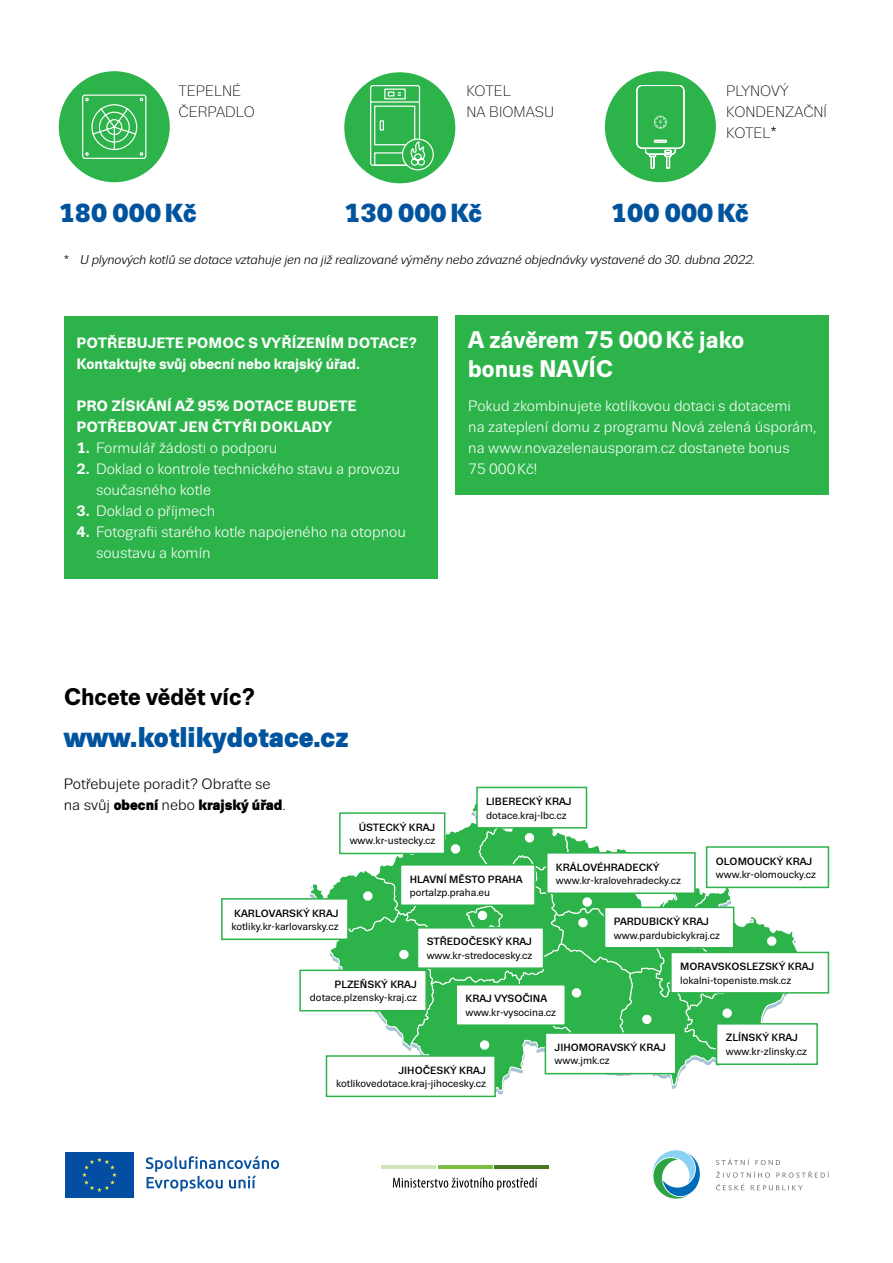
<style>
.page{position:relative;width:893px;height:1263px;background:#fff}
.page>*{position:absolute;margin:0;border:0;box-sizing:border-box;transform-origin:0 0}
.t1{font:900 28.5px "Trivia Sans";color:#00549e}
.t2{font:900 26.1px "Trivia Sans";color:#00549e}
.t3{font:700 24px/28.5px "Trivia Sans";color:#fff}
.t4{font:700 24px "Trivia Sans";color:#000}
.t5{font:15px/21px "Trivia Sans";color:#fff}
.t6{font:700 15px/21px "Trivia Sans";color:#fff}
.t7{font:15px/21px "Trivia Sans";color:#000}
.titl{font:300 15px/21px "Trivia Sans";color:#000}
.t8{font:italic 12.75px "Trivia Sans";letter-spacing:-.01em;color:#000}
.t9{font:10.5px "Trivia Sans";color:#000}
.t10{font:500 10.5px "Trivia Sans";color:#000}
.s1{font-weight:400}
.s2{font-style:normal}
.s3{font-weight:700}
.s4{font-weight:900}
</style>
<div class="page">
<div style="left:64px;top:316px;width:373px;height:263px;background:#2cb34a"></div>
<div style="left:455px;top:316px;width:374px;height:179px;background:#2cb34a"></div>
<svg style="left:652px;top:1150px;width:48px;height:48px"></svg>
<svg style="left:716px;top:1158px;width:33px;height:7px"></svg>
<svg style="left:755px;top:1160px;width:25px;height:5px"></svg>
<svg style="left:716px;top:1171px;width:54px;height:7px"></svg>
<svg style="left:776px;top:1171px;width:53px;height:7px"></svg>
<svg style="left:716px;top:1184px;width:28px;height:6px"></svg>
<svg style="left:751px;top:1185px;width:52px;height:5px"></svg>
<hr style="left:494px;top:1165px;width:55px;height:4px;background:#467a27">
<hr style="left:381px;top:1165px;width:55px;height:4px;background:#cfe5b7">
<hr style="left:438px;top:1165px;width:55px;height:4px;background:#7ac143">
<svg style="left:393px;top:1177px;width:145px;height:13px"></svg>
<svg style="left:309px;top:803px;width:508px;height:294px"></svg>
<div style="left:480px;top:1040px;width:9px;height:10px;border:5px solid #fff;border-radius:50%"></div>
<div style="left:326px;top:1056px;width:169px;height:40px;background:#fff"></div>
<div style="left:326px;top:1055px;width:170px;height:42px;border:2px solid #2cb34a"></div>
<div style="left:300px;top:970px;width:126px;height:41px;background:#fff"></div>
<div style="left:299px;top:969px;width:128px;height:42px;border:2px solid #2cb34a"></div>
<div style="left:222px;top:899px;width:126px;height:40px;background:#fff"></div>
<div style="left:221px;top:898px;width:128px;height:42px;border:2px solid #2cb34a"></div>
<div style="left:340px;top:813px;width:105px;height:40px;background:#fff"></div>
<div style="left:339px;top:812px;width:106px;height:42px;border:2px solid #2cb34a"></div>
<div style="left:547px;top:853px;width:148px;height:40px;background:#fff"></div>
<div style="left:546px;top:852px;width:150px;height:42px;border:2px solid #2cb34a"></div>
<div style="left:671px;top:952px;width:157px;height:41px;background:#fff"></div>
<div style="left:670px;top:952px;width:159px;height:41px;border:2px solid #2cb34a"></div>
<div style="left:716px;top:1024px;width:101px;height:40px;background:#fff"></div>
<div style="left:716px;top:1023px;width:102px;height:42px;border:2px solid #2cb34a"></div>
<div style="left:707px;top:847px;width:121px;height:40px;background:#fff"></div>
<div style="left:706px;top:846px;width:123px;height:42px;border:2px solid #2cb34a"></div>
<div style="left:545px;top:1033px;width:131px;height:41px;background:#fff"></div>
<div style="left:545px;top:1032px;width:131px;height:42px;border:2px solid #2cb34a"></div>
<div style="left:456px;top:985px;width:109px;height:40px;background:#fff"></div>
<div style="left:455px;top:984px;width:111px;height:42px;border:2px solid #2cb34a"></div>
<div style="left:400px;top:865px;width:135px;height:40px;background:#fff"></div>
<div style="left:400px;top:864px;width:136px;height:42px;border:2px solid #2cb34a"></div>
<div style="left:605px;top:907px;width:129px;height:41px;background:#fff"></div>
<div style="left:604px;top:907px;width:130px;height:41px;border:2px solid #2cb34a"></div>
<div style="left:477px;top:787px;width:109px;height:41px;background:#fff"></div>
<div style="left:476px;top:787px;width:111px;height:42px;border:2px solid #2cb34a"></div>
<div style="left:417px;top:928px;width:127px;height:40px;background:#fff"></div>
<div style="left:417px;top:927px;width:127px;height:42px;border:2px solid #2cb34a"></div>
<div style="left:65px;top:1152px;width:69px;height:46px;background:#034ea2"></div>
<svg style="left:82px;top:1157px;width:35px;height:35px"></svg>
<svg style="left:146px;top:1156px;width:133px;height:35px"></svg>
<div style="left:605px;top:71px;width:111px;height:111px;background:#2cb34a;border-radius:50%"></div>
<svg style="left:636px;top:85px;width:48px;height:83px"></svg>
<div style="left:344px;top:72px;width:111px;height:111px;background:#2cb34a;border-radius:50%"></div>
<svg style="left:403px;top:139px;width:30px;height:31px"></svg>
<div style="left:402px;top:139px;width:32px;height:31px;border:1px solid #fff;border-radius:50%"></div>
<svg style="left:370px;top:85px;width:56px;height:81px"></svg>
<div style="left:59px;top:71px;width:111px;height:111px;background:#2cb34a;border-radius:50%"></div>
<svg style="left:82px;top:94px;width:65px;height:65px"></svg>
<p class="titl" style="left:179px;top:81px;width:78px">TEPELNÉ<br>ČERPADLO</p>
<p class="t2" style="left:59px;top:198px;width:139px">180 000Kč</p>
<p class="titl" style="left:466px;top:81px;width:89px">KOTEL<br>NA BIOMASU</p>
<p class="t2" style="left:344px;top:198px;width:139px">130 000Kč</p>
<p class="titl" style="left:726px;top:81px;width:102px">PLYNOVÝ<br>KONDENZAČNÍ<br>KOTEL<span class="s1">*</span></p>
<p class="t2" style="left:611px;top:198px;width:139px">100 000Kč</p>
<p class="t8" style="left:64px;top:253px;width:693px"><span class="s2">*</span> U plynových kotlů se dotace vztahuje jen na již realizované výměny nebo závazné objednávky vystavené do 30. dubna 2022.</p>
<p class="t6" style="left:77px;top:333px;width:342px">POTŘEBUJETE POMOC S VYŘÍZENÍM DOTACE?<br>Kontaktujte svůj obecní nebo krajský úřad.</p>
<p class="t6" style="left:77px;top:396px;width:282px">PRO ZÍSKÁNÍ AŽ 95% DOTACE BUDETE<br>POTŘEBOVAT JEN ČTYŘI DOKLADY</p>
<p class="t5" style="left:77px;top:438px;width:202px"><span class="s3">1.</span> Formulář žádosti o podporu</p>
<p class="t5" style="left:96px;top:459px;width:305px;text-indent:-19px"><span class="s3">2.</span> Doklad o kontrole technického stavu a provozu současného kotle</p>
<p class="t5" style="left:77px;top:501px;width:140px"><span class="s3">3.</span> Doklad o příjmech</p>
<p class="t5" style="left:96px;top:522px;width:311px;text-indent:-19px"><span class="s3">4.</span> Fotografii starého kotle napojeného na otopnou soustavu a komín</p>
<p class="t3" style="left:468px;top:326px;width:277px">A závěrem 75 000Kč jako bonus NAVÍC</p>
<p class="t5" style="left:468px;top:396px;width:350px">Pokud zkombinujete kotlíkovou dotaci s dotacemi<br>na zateplení domu z programu Nová zelená úsporám, na www.novazelenausporam.cz dostanete bonus<br>75 000Kč!</p>
<p class="t4" style="left:64px;top:684px;width:193px">Chcete vědět víc?</p>
<p class="t1" style="left:64px;top:721px;width:286px">www.kotlikydotace.cz</p>
<p class="t7" style="left:64px;top:774px;width:223px">Potřebujete poradit? Obraťte se na svůj <span class="s4">obecní</span> nebo <span class="s4">krajský úřad</span>.</p>
<p class="t10" style="left:359px;top:821px;width:78px">ÚSTECKÝ KRAJ</p>
<p class="t9" style="left:350px;top:835px;width:87px">www.kr-ustecky.cz</p>
<p class="t10" style="left:486px;top:796px;width:87px">LIBERECKÝ KRAJ</p>
<p class="t9" style="left:486px;top:809px;width:82px">dotace.kraj-lbc.cz</p>
<p class="t10" style="left:410px;top:873px;width:114px">HLAVNÍ MĚSTO PRAHA</p>
<p class="t9" style="left:410px;top:887px;width:82px">portalzp.praha.eu</p>
<p class="t10" style="left:556px;top:861px;width:105px">KRÁLOVÉHRADECKÝ</p>
<p class="t9" style="left:556px;top:875px;width:127px">www.kr-kralovehradecky.cz</p>
<p class="t10" style="left:716px;top:855px;width:98px">OLOMOUCKÝ KRAJ</p>
<p class="t9" style="left:716px;top:869px;width:102px">www.kr-olomoucky.cz</p>
<p class="t10" style="left:234px;top:907px;width:106px">KARLOVARSKÝ KRAJ</p>
<p class="t9" style="left:231px;top:921px;width:109px">kotliky.kr-karlovarsky.cz</p>
<p class="t10" style="left:335px;top:979px;width:84px">PLZEŇSKÝ KRAJ</p>
<p class="t9" style="left:310px;top:992px;width:108px">dotace.plzensky-kraj.cz</p>
<p class="t10" style="left:427px;top:936px;width:107px">STŘEDOČESKÝ KRAJ</p>
<p class="t9" style="left:427px;top:950px;width:107px">www.kr-stredocesky.cz</p>
<p class="t10" style="left:465px;top:993px;width:83px">KRAJ VYSOČINA</p>
<p class="t9" style="left:465px;top:1007px;width:92px">www.kr-vysocina.cz</p>
<p class="t10" style="left:614px;top:916px;width:97px">PARDUBICKÝ KRAJ</p>
<p class="t9" style="left:614px;top:929px;width:108px">www.pardubickykraj.cz</p>
<p class="t10" style="left:680px;top:961px;width:136px">MORAVSKOSLEZSKÝ KRAJ</p>
<p class="t9" style="left:680px;top:974px;width:113px">lokalni-topeniste.msk.cz</p>
<p class="t10" style="left:398px;top:1064px;width:89px">JIHOČESKÝ KRAJ</p>
<p class="t9" style="left:336px;top:1078px;width:151px">kotlikovedotace.kraj-jihocesky.cz</p>
<p class="t10" style="left:555px;top:1041px;width:113px">JIHOMORAVSKÝ KRAJ</p>
<p class="t9" style="left:555px;top:1055px;width:57px">www.jmk.cz</p>
<p class="t10" style="left:726px;top:1032px;width:74px">ZLÍNSKÝ KRAJ</p>
<p class="t9" style="left:726px;top:1046px;width:83px">www.kr-zlinsky.cz</p>
</div>
